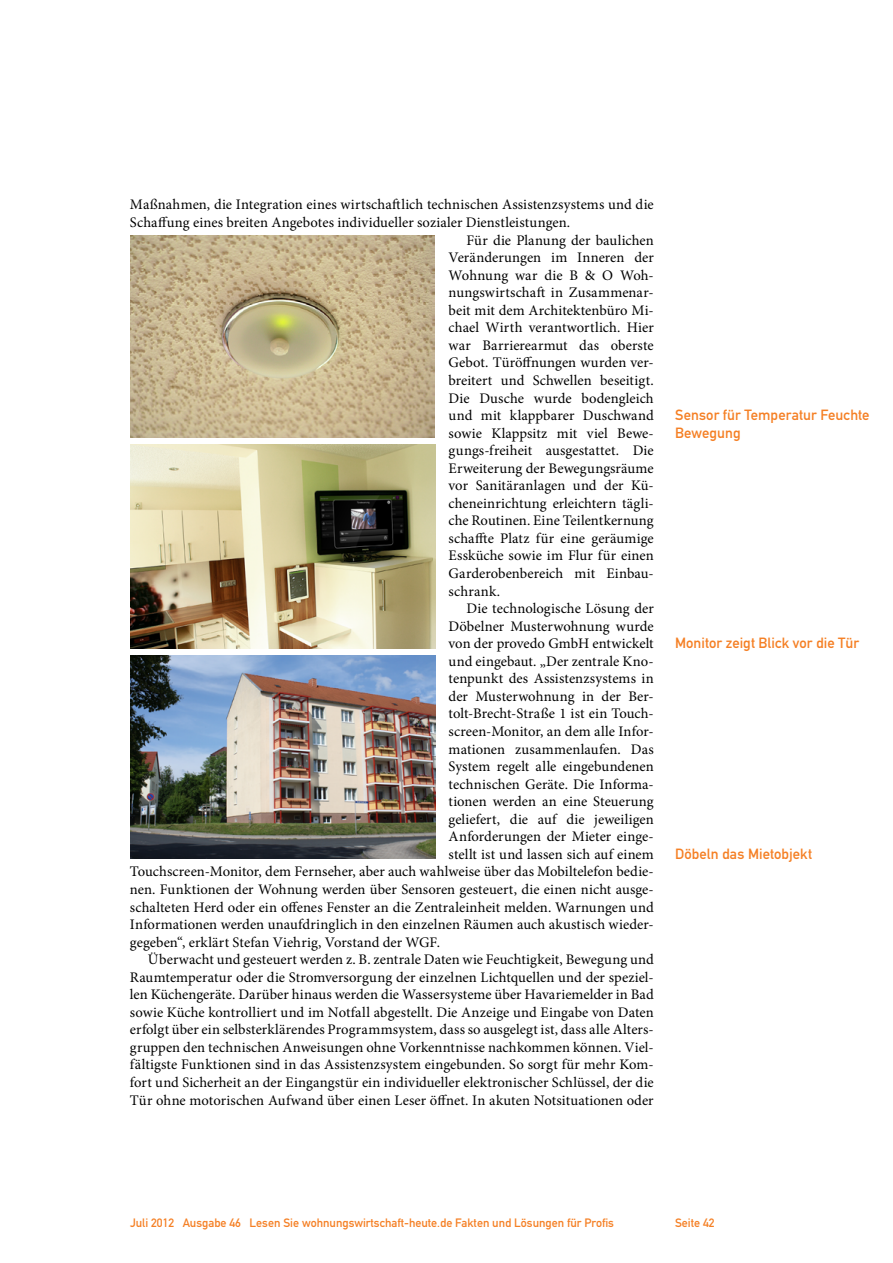
<style>
.page{position:relative;width:893px;height:1263px;background:#fff}
.page>*{position:absolute;margin:0;border:0;box-sizing:border-box;transform-origin:0 0}
.Fliesstext{font:14.7px/17.5px "Minion Pro";letter-spacing:.005em;color:#000;text-align:justify}
.Bildunterschrift{font:14.7px/17.5px "DIN Mittelschrift";letter-spacing:.005em;color:#f58025}
.t1{font:12px "DIN Mittelschrift";color:#f58025}
</style>
<div class="page">
<img style="left:130px;top:656px;width:305px;height:203px">
<img style="left:130px;top:444px;width:306px;height:204px">
<img style="left:130px;top:236px;width:305px;height:202px">
<p class="Fliesstext" style="left:130px;top:196px;width:525px">Maßnahmen, die Integration eines wirtschaftlich technischen Assistenzsystems und die<br>Schaffung eines breiten Angebotes individueller sozialer Dienstleistungen.</p>
<p class="Fliesstext" style="left:449px;top:231px;width:207px;text-indent:18px">Für die Planung der baulichen Veränderungen im Inneren der Wohnung war die B &amp; O Woh&shy;nungswirtschaft in Zusammenar&shy;beit mit dem Architektenbüro Mi&shy;chael Wirth verantwortlich. Hier war Barrierearmut das oberste Gebot. Türöffnungen wurden ver&shy;breitert und Schwellen beseitigt.<br>Die Dusche wurde bodengleich und mit klappbarer Duschwand sowie Klappsitz mit viel Bewe&shy;gungs-freiheit ausgestattet. Die Erweiterung der Bewegungsräume vor Sanitäranlagen und der Kü&shy;cheneinrichtung erleichtern tägli&shy;che Routinen. Eine Teilentkernung schaffte Platz für eine geräumige Essküche sowie im Flur für einen Garderobenbereich mit Einbau&shy;schrank.</p>
<p class="Fliesstext" style="left:467px;top:600px;width:189px">Die technologische Lösung der</p>
<p class="Fliesstext" style="left:449px;top:617px;width:207px">Döbelner Musterwohnung wurde</p>
<p class="Fliesstext" style="left:449px;top:635px;width:207px">von der provedo GmbH entwickelt</p>
<p class="Fliesstext" style="left:449px;top:652px;width:207px">und eingebaut. „Der zentrale Kno-</p>
<p class="Fliesstext" style="left:449px;top:670px;width:207px">tenpunkt des Assistenzsystems in</p>
<p class="Fliesstext" style="left:449px;top:687px;width:207px">der Musterwohnung in der Ber-</p>
<p class="Fliesstext" style="left:449px;top:705px;width:207px">tolt-Brecht-Straße 1 ist ein Touch-</p>
<p class="Fliesstext" style="left:449px;top:723px;width:207px">screen-Monitor, an dem alle Infor-</p>
<p class="Fliesstext" style="left:449px;top:740px;width:207px">mationen zusammenlaufen. Das</p>
<p class="Fliesstext" style="left:449px;top:758px;width:207px">System regelt alle eingebundenen</p>
<p class="Fliesstext" style="left:449px;top:775px;width:207px">technischen Geräte. Die Informa-</p>
<p class="Fliesstext" style="left:449px;top:793px;width:207px">tionen werden an eine Steuerung</p>
<p class="Fliesstext" style="left:449px;top:810px;width:207px">geliefert, die auf die jeweiligen</p>
<p class="Fliesstext" style="left:449px;top:828px;width:207px">Anforderungen der Mieter einge-</p>
<p class="Fliesstext" style="left:449px;top:845px;width:207px">stellt ist und lassen sich auf einem</p>
<p class="Fliesstext" style="left:130px;top:863px;width:525px">Touchscreen-Monitor, dem Fernseher, aber auch wahlweise über das Mobiltelefon bedie-</p>
<p class="Fliesstext" style="left:130px;top:880px;width:525px">nen. Funktionen der Wohnung werden über Sensoren gesteuert, die einen nicht ausge-</p>
<p class="Fliesstext" style="left:130px;top:898px;width:525px">schalteten Herd oder ein offenes Fenster an die Zentraleinheit melden. Warnungen und</p>
<p class="Fliesstext" style="left:130px;top:916px;width:525px">Informationen werden unaufdringlich in den einzelnen Räumen auch akustisch wieder-</p>
<p class="Fliesstext" style="left:130px;top:933px;width:312px">gegeben“, erklärt Stefan Viehrig, Vorstand der WGF.</p>
<p class="Fliesstext" style="left:130px;top:951px;width:525px;text-indent:18px">Überwacht und gesteuert werden z. B. zentrale Daten wie Feuchtigkeit, Bewegung und Raumtemperatur oder die Stromversorgung der einzelnen Lichtquellen und der speziel&shy;len Küchengeräte. Darüber hinaus werden die Wassersysteme über Havariemelder in Bad sowie Küche kontrolliert und im Notfall abgestellt. Die Anzeige und Eingabe von Daten erfolgt über ein selbsterklärendes Programmsystem, dass so ausgelegt ist, dass alle Alters&shy;gruppen den technischen Anweisungen ohne Vorkenntnisse nachkommen können. Viel&shy;fältigste Funktionen sind in das Assistenzsystem eingebunden. So sorgt für mehr Kom&shy;fort und Sicherheit an der Eingangstür ein individueller elektronischer Schlüssel, der die Tür ohne motorischen Aufwand über einen Leser öffnet. In akuten Notsituationen oder</p>
<p class="Bildunterschrift" style="left:675px;top:406px;width:196px">Sensor für Temperatur Feuchte<br>Bewegung</p>
<p class="Bildunterschrift" style="left:675px;top:634px;width:186px">Monitor zeigt Blick vor die Tür</p>
<p class="Bildunterschrift" style="left:675px;top:845px;width:139px">Döbeln das Mietobjekt</p>
<p class="t1" style="left:130px;top:1216px;width:485px">Juli 2012 Ausgabe 46 Lesen Sie wohnungswirtschaft-heute.de Fakten und Lösungen für Profis</p>
<p class="t1" style="left:675px;top:1216px;width:41px">Seite 42</p>
</div>
